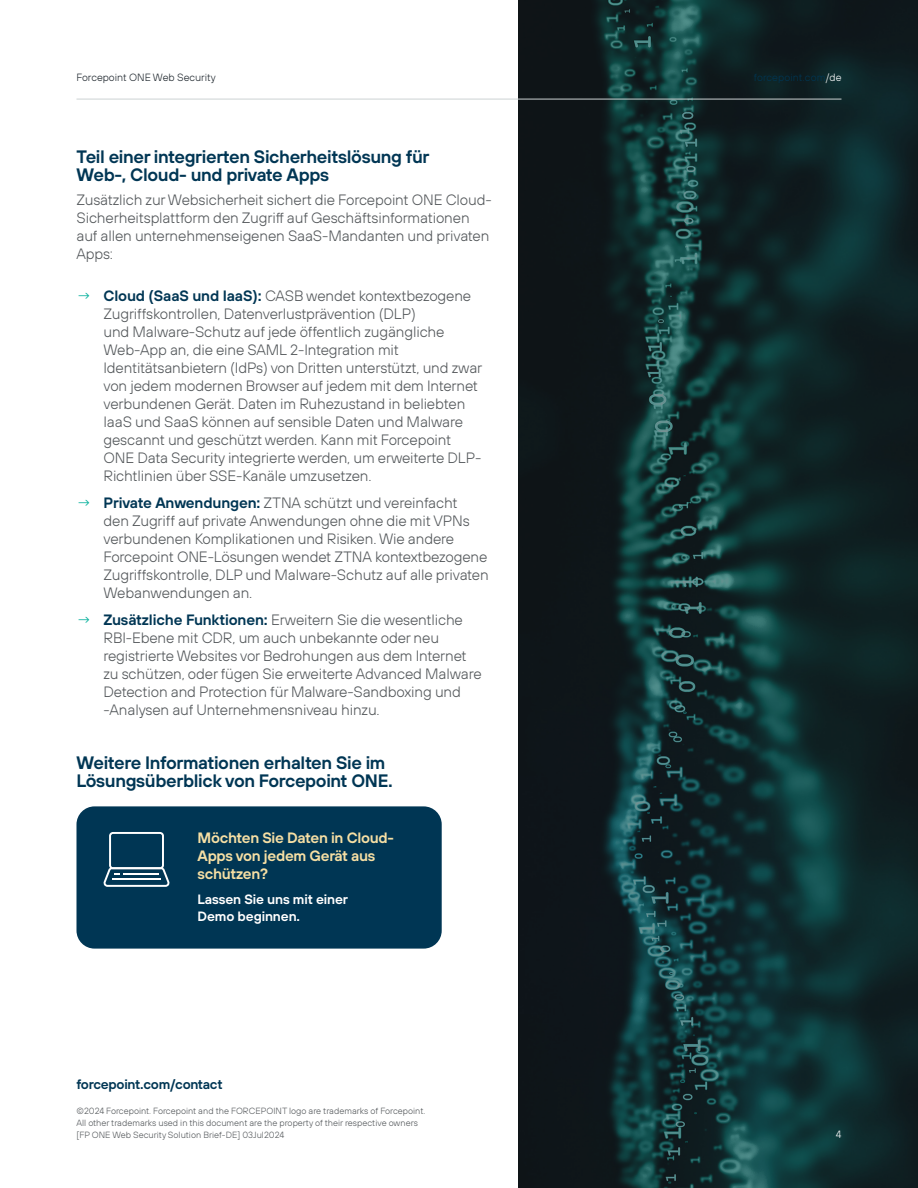
<style>
.page{position:relative;width:918px;height:1188px;background:#fff}
.page>*{position:absolute;margin:0;border:0;box-sizing:border-box;transform-origin:0 0}
.t1{font:600 18px/18px "FP Sans";letter-spacing:-.02em;color:#003654}
.t2{font:300 15px/18px "FP Sans";letter-spacing:-.01em;color:#53575a}
.t3{font:600 15px/18px "FP Sans";letter-spacing:-.02em;color:#f6dfa4}
.t4{font:600 13.5px/16.5px "FP Sans";letter-spacing:-.01em;color:#fff}
.t5{font:600 13.5px "FP Sans";letter-spacing:-.02em;color:#003654}
.t6{font:300 10.5px "FP Sans";color:#1d252c}
.t7{font:300 10.5px "FP Sans";letter-spacing:.01em;color:#003654}
.t8{font:300 10.5px "FP Sans";color:#fff}
.t9{font:300 9px/12px "FP Sans";color:#53575a}
.s1{color:#fff}
.s2{color:#00af9a}
.s3{font-weight:600;color:#003654}
</style>
<div class="page">
<svg style="left:518px;top:0;width:400px;height:1188px;background:#10282a"></svg>
<hr style="left:76px;top:99px;width:766px;height:1px;background:#ccd2d3">
<div style="left:76px;top:806px;width:366px;height:143px;background:#003654;border-radius:18px"></div>
<svg style="left:103px;top:832px;width:67px;height:55px"></svg>
<p class="t6" style="left:77px;top:71px;width:141px">Forcepoint ONE Web Security</p>
<p class="t7" style="left:754px;top:71px;width:89px">forcepoint.com<span class="s1">/de</span></p>
<p class="t1" style="left:77px;top:147px;width:355px">Teil einer integrierten Sicherheitslösung für<br>Web-, Cloud- und private Apps</p>
<p class="t2" style="left:77px;top:191px;width:417px">Zusätzlich zur Websicherheit sichert die Forcepoint ONE Cloud-Sicherheitsplattform den Zugriff auf Geschäftsinformationen auf allen unternehmenseigenen SaaS-Mandanten und privaten Apps:</p>
<p class="t2" style="left:104px;top:287px;width:380px;text-indent:-27px"><span class="s2">→</span> <span class="s3">Cloud (SaaS und IaaS):</span> CASB wendet kontextbezogene Zugriffskontrollen, Datenverlustprävention (DLP)<br>und Malware-Schutz auf jede öffentlich zugängliche Web-App an, die eine SAML 2-Integration mit Identitätsanbietern (IdPs) von Dritten unterstützt, und zwar von jedem modernen Browser auf jedem mit dem Internet verbundenen Gerät. Daten im Ruhezustand in beliebten IaaS und SaaS können auf sensible Daten und Malware gescannt und geschützt werden. Kann mit Forcepoint ONE Data Security integrierte werden, um erweiterte DLP-Richtlinien über SSE-Kanäle umzusetzen.</p>
<p class="t2" style="left:104px;top:494px;width:387px;text-indent:-27px"><span class="s2">→</span> <span class="s3">Private Anwendungen:</span> ZTNA schützt und vereinfacht<br>den Zugriff auf private Anwendungen ohne die mit VPNs verbundenen Komplikationen und Risiken. Wie andere Forcepoint ONE-Lösungen wendet ZTNA kontextbezogene Zugriffskontrolle, DLP und Malware-Schutz auf alle privaten Webanwendungen an.</p>
<p class="t2" style="left:104px;top:611px;width:380px;text-indent:-27px"><span class="s2">→</span> <span class="s3">Zusätzliche Funktionen:</span> Erweitern Sie die wesentliche RBI-Ebene mit CDR, um auch unbekannte oder neu registrierte Websites vor Bedrohungen aus dem Internet zu schützen, oder fügen Sie erweiterte Advanced Malware Detection and Protection für Malware-Sandboxing und -Analysen auf Unternehmensniveau hinzu.</p>
<p class="t1" style="left:77px;top:753px;width:318px">Weitere Informationen erhalten Sie im<br>Lösungsüberblick von Forcepoint ONE.</p>
<p class="t3" style="left:198px;top:828px;width:198px">Möchten Sie Daten in Cloud-<br>Apps von jedem Gerät aus schützen?</p>
<p class="t4" style="left:198px;top:891px;width:152px">Lassen Sie uns mit einer<br>Demo beginnen.</p>
<p class="t5" style="left:76px;top:1075px;width:148px">forcepoint.com/contact</p>
<p class="t9" style="left:76px;top:1105px;width:350px">©2024 Forcepoint. Forcepoint and the FORCEPOINT logo are trademarks of Forcepoint.<br>All other trademarks used in this document are the property of their respective owners [FP ONE Web Security Solution Brief-DE] 03Jul2024</p>
<p class="t8" style="left:836px;top:1128px;width:7px">4</p>
</div>
